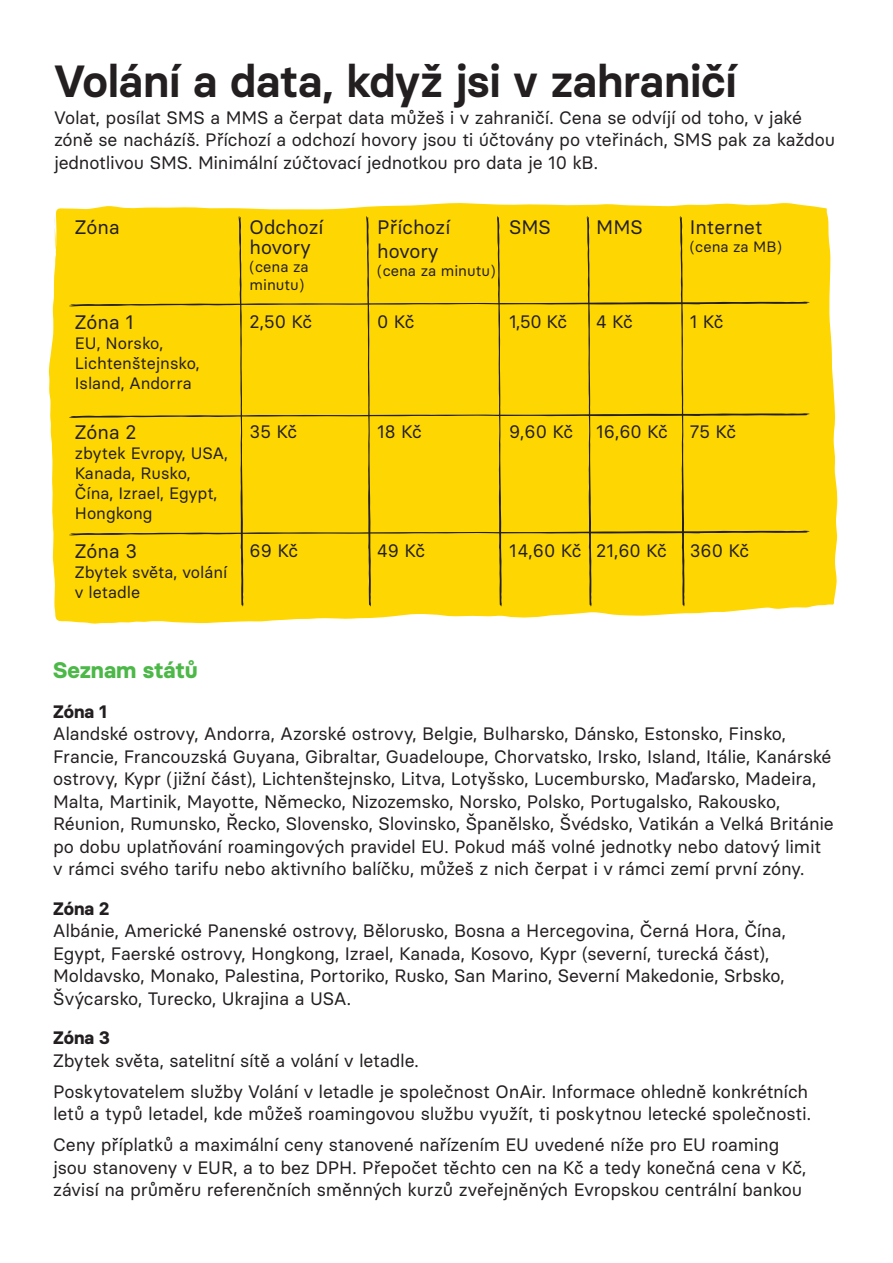
<style>
.page{position:relative;width:893px;height:1263px;background:#fff}
.page>*{position:absolute;margin:0;border:0;box-sizing:border-box;transform-origin:0 0}
.t1{font:600 45px "Basier Circle";letter-spacing:-.005em;color:#231f20}
.t2{font:700 22.5px "Basier Circle";letter-spacing:-.005em;color:#4cb848}
.t3{font:19.5px/19.5px "Basier Circle";color:#231f20}
.t4{font:18px/22.5px "Basier Circle";letter-spacing:-.01em;color:#231f20}
.t5{font:700 18px "Basier Circle";color:#231f20}
.t6{font:16.5px/19.8px "Basier Circle";color:#231f20}
.t7{font:15px/18px "Basier Circle";color:#231f20}
</style>
<div class="page">
<svg style="left:49px;top:203px;width:788px;height:421px;fill:#fed702"></svg>
<div style="left:67px;top:215px;width:745px;height:392px;background:#fed702"></div>
<h1 class="t1" style="left:54px;top:53px;width:684px">Volání a data, když jsi v zahraničí</h1>
<p class="t4" style="left:54px;top:106px;width:783px">Volat, posílat SMS a MMS a čerpat data můžeš i v zahraničí. Cena se odvíjí od toho, v jaké zóně se nacházíš. Příchozí a odchozí hovory jsou ti účtovány po vteřinách, SMS pak za každou jednotlivou SMS. Minimální zúčtovací jednotkou pro data je 10 kB.</p>
<p class="t3" style="left:75px;top:217px;width:46px">Zóna</p>
<p class="t3" style="left:250px;top:217px;width:75px">Odchozí hovory</p>
<p class="t7" style="left:250px;top:257px;width:61px">(cena za minutu)</p>
<p class="t3" style="left:377px;top:215px;width:75px;line-height:23.4px">Příchozí hovory</p>
<p class="t7" style="left:377px;top:261px;width:120px">(cena za minutu)</p>
<p class="t3" style="left:509px;top:217px;width:43px">SMS</p>
<p class="t3" style="left:596px;top:217px;width:48px">MMS</p>
<p class="t3" style="left:690px;top:217px;width:74px">Internet</p>
<p class="t7" style="left:690px;top:238px;width:94px">(cena za MB)</p>
<p class="t3" style="left:75px;top:312px;width:60px">Zóna 1</p>
<p class="t6" style="left:75px;top:333px;width:126px">EU, Norsko,<br>Lichtenštejnsko,<br>Island, Andorra</p>
<p class="t3" style="left:75px;top:422px;width:63px">Zóna 2</p>
<p class="t6" style="left:75px;top:443px;width:155px">zbytek Evropy, USA,<br>Kanada, Rusko,<br>Čína, Izrael, Egypt,<br>Hongkong</p>
<p class="t3" style="left:75px;top:541px;width:64px">Zóna 3</p>
<p class="t6" style="left:75px;top:562px;width:154px">Zbytek světa, volání v letadle</p>
<p class="t4" style="left:250px;top:310px;width:64px">2,50 Kč</p>
<p class="t4" style="left:377px;top:310px;width:39px">0 Kč</p>
<p class="t4" style="left:509px;top:310px;width:60px">1,50 Kč</p>
<p class="t4" style="left:596px;top:310px;width:38px">4 Kč</p>
<p class="t4" style="left:690px;top:310px;width:35px">1 Kč</p>
<p class="t4" style="left:250px;top:420px;width:49px">35 Kč</p>
<p class="t4" style="left:377px;top:420px;width:46px">18 Kč</p>
<p class="t4" style="left:509px;top:420px;width:66px">9,60 Kč</p>
<p class="t4" style="left:596px;top:420px;width:142px">16,60 Kč 75 Kč</p>
<p class="t4" style="left:250px;top:539px;width:50px">69 Kč</p>
<p class="t4" style="left:377px;top:539px;width:49px">49 Kč</p>
<p class="t4" style="left:509px;top:539px;width:160px">14,60 Kč 21,60 Kč</p>
<p class="t4" style="left:690px;top:539px;width:61px">360 Kč</p>
<p class="t2" style="left:53px;top:656px;width:146px">Seznam států</p>
<p class="t5" style="left:53px;top:700px;width:55px">Zóna 1</p>
<p class="t4" style="left:53px;top:722px;width:782px">Alandské ostrovy, Andorra, Azorské ostrovy, Belgie, Bulharsko, Dánsko, Estonsko, Finsko, Francie, Francouzská Guyana, Gibraltar, Guadeloupe, Chorvatsko, Irsko, Island, Itálie, Kanárské ostrovy, Kypr (jižní část), Lichtenštejnsko, Litva, Lotyšsko, Lucembursko, Maďarsko, Madeira, Malta, Martinik, Mayotte, Německo, Nizozemsko, Norsko, Polsko, Portugalsko, Rakousko, Réunion, Rumunsko, Řecko, Slovensko, Slovinsko, Španělsko, Švédsko, Vatikán a Velká Británie po dobu uplatňování roamingových pravidel EU. Pokud máš volné jednotky nebo datový limit v rámci svého tarifu nebo aktivního balíčku, můžeš z nich čerpat i v rámci zemí první zóny.</p>
<p class="t5" style="left:53px;top:897px;width:58px">Zóna 2</p>
<p class="t4" style="left:53px;top:919px;width:734px">Albánie, Americké Panenské ostrovy, Bělorusko, Bosna a Hercegovina, Černá Hora, Čína, Egypt, Faerské ostrovy, Hongkong, Izrael, Kanada, Kosovo, Kypr (severní, turecká část), Moldavsko, Monako, Palestina, Portoriko, Rusko, San Marino, Severní Makedonie, Srbsko, Švýcarsko, Turecko, Ukrajina a USA.</p>
<p class="t5" style="left:53px;top:1027px;width:59px">Zóna 3</p>
<p class="t4" style="left:53px;top:1045px;width:757px;line-height:31px">Zbytek světa, satelitní sítě a volání v letadle.<br>Poskytovatelem služby Volání v letadle je společnost OnAir. Informace ohledně konkrétních</p>
<p class="t4" style="left:53px;top:1098px;width:759px;line-height:31px">letů a typů letadel, kde můžeš roamingovou službu využít, ti poskytnou letecké společnosti.<br>Ceny příplatků a maximální ceny stanovené nařízením EU uvedené níže pro EU roaming</p>
<p class="t4" style="left:53px;top:1156px;width:755px">jsou stanoveny v EUR, a to bez DPH. Přepočet těchto cen na Kč a tedy konečná cena v Kč, závisí na průměru referenčních směnných kurzů zveřejněných Evropskou centrální bankou</p>
</div>
